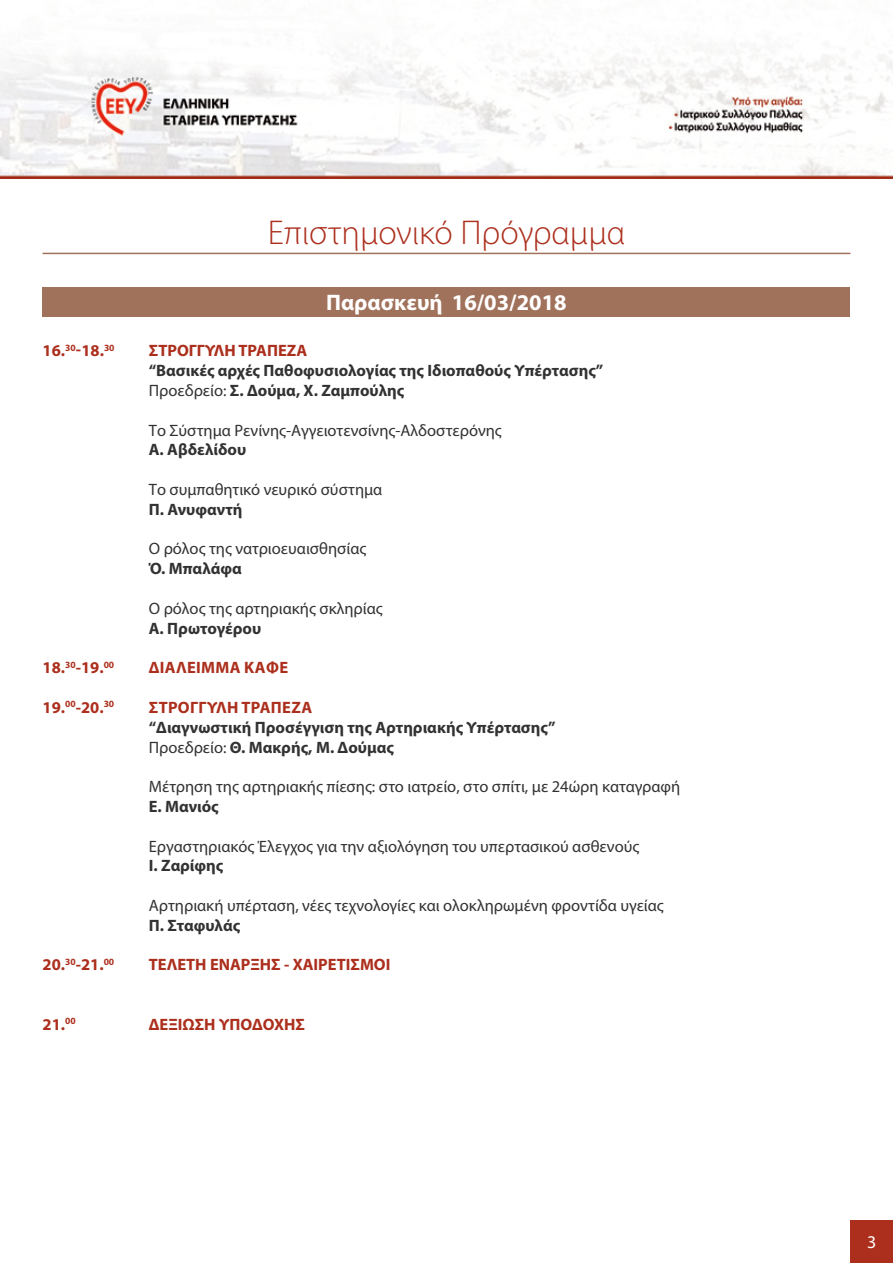
<style>
.page{position:relative;width:893px;height:1263px;background:#fff}
.page>*{position:absolute;margin:0;border:0;box-sizing:border-box;transform-origin:0 0}
.t1{font:300 34.5px "Myriad Pro";color:#ac2f1d}
.t2{font:700 22.5px "Myriad Pro";color:#fff}
.t3{font:18px "Myriad Pro";color:#fff}
.t4{font:16.5px "Myriad Pro";color:#323232}
.t5{font:700 16.5px/19.8px "Myriad Pro";color:#323232}
.t6{font:700 16.5px "Myriad Pro";color:#ac2f1d}
.s1{font-weight:400}
</style>
<div class="page">
<img style="left:0;top:44px;width:893px;height:135px">
<div style="left:850px;top:1220px;width:43px;height:43px;background:#ac2f1d"></div>
<hr style="left:43px;top:253px;width:807px;height:1px;background:#a1725b">
<div style="left:43px;top:287px;width:807px;height:30px;background:#a1725b"></div>
<h1 class="t1" style="left:268px;top:212px;width:359px">Επιστημονικό Πρόγραμμα</h1>
<h2 class="t2" style="left:326px;top:288px;width:242px">Παρασκευή 16/03/2018</h2>
<p class="t6" style="left:43px;top:340px;width:74px">16.<sup>30</sup>-18.<sup>30</sup></p>
<p class="t6" style="left:149px;top:340px;width:160px">ΣΤΡΟΓΓΥΛΗ ΤΡΑΠΕΖΑ</p>
<p class="t5" style="left:149px;top:360px;width:456px">“Βασικές αρχές Παθοφυσιολογίας της Ιδιοπαθούς Υπέρτασης”<br><span class="s1">Προεδρείο:</span> Σ. Δούμα, Χ. Ζαμπούλης</p>
<p class="t4" style="left:149px;top:420px;width:354px">Το Σύστημα Ρενίνης-Αγγειοτενσίνης-Αλδοστερόνης</p>
<p class="t5" style="left:149px;top:439px;width:99px">Α. Αβδελίδου</p>
<p class="t4" style="left:149px;top:479px;width:235px">Το συμπαθητικό νευρικό σύστημα</p>
<p class="t5" style="left:149px;top:499px;width:95px">Π. Ανυφαντή</p>
<p class="t4" style="left:149px;top:539px;width:219px">Ο ρόλος της νατριοευαισθησίας</p>
<p class="t5" style="left:149px;top:558px;width:95px">Ό. Μπαλάφα</p>
<p class="t4" style="left:149px;top:598px;width:235px">Ο ρόλος της αρτηριακής σκληρίας</p>
<p class="t5" style="left:149px;top:618px;width:114px">Α. Πρωτογέρου</p>
<p class="t6" style="left:43px;top:657px;width:73px">18.<sup>30</sup>-19.<sup>00</sup></p>
<p class="t6" style="left:149px;top:657px;width:22px">Διάλειμμα</p>
<p class="t6" style="left:244px;top:657px;width:44px">καφε</p>
<p class="t6" style="left:43px;top:696px;width:73px">19.<sup>00</sup>-20.<sup>30</sup></p>
<p class="t6" style="left:149px;top:696px;width:21px">Στρογγυλή</p>
<p class="t6" style="left:241px;top:696px;width:12px">τράπεζα</p>
<p class="t5" style="left:149px;top:717px;width:408px">“Διαγνωστική Προσέγγιση της Αρτηριακής Υπέρτασης”<br><span class="s1">Προεδρείο:</span> Θ. Μακρής, Μ. Δούμας</p>
<p class="t4" style="left:149px;top:776px;width:533px">Μέτρηση της αρτηριακής πίεσης: στο ιατρείο, στο σπίτι, με 24ώρη καταγραφή</p>
<p class="t5" style="left:149px;top:796px;width:72px">Ε. Μανιός</p>
<p class="t4" style="left:149px;top:836px;width:492px">Εργαστηριακός Έλεγχος για την αξιολόγηση του υπερτασικού ασθενούς</p>
<p class="t5" style="left:149px;top:855px;width:76px">Ι. Ζαρίφης</p>
<p class="t4" style="left:149px;top:895px;width:516px">Αρτηριακή υπέρταση, νέες τεχνολογίες και ολοκληρωμένη φροντίδα υγείας</p>
<p class="t5" style="left:149px;top:915px;width:93px">Π. Σταφυλάς</p>
<p class="t6" style="left:43px;top:954px;width:73px">20.<sup>30</sup>-21.<sup>00</sup></p>
<p class="t6" style="left:149px;top:954px;width:243px">ΤΕΛΕΤΗ ΕΝΑΡΞΗΣ - ΧΑΙΡΕΤΙΣΜΟΙ</p>
<p class="t6" style="left:43px;top:1013px;width:35px">21.<sup>00</sup></p>
<p class="t6" style="left:149px;top:1013px;width:158px">ΔΕΞΙΩΣΗ ΥΠΟΔΟΧΗΣ</p>
<p class="t3" style="left:867px;top:1231px;width:11px">3</p>
</div>
